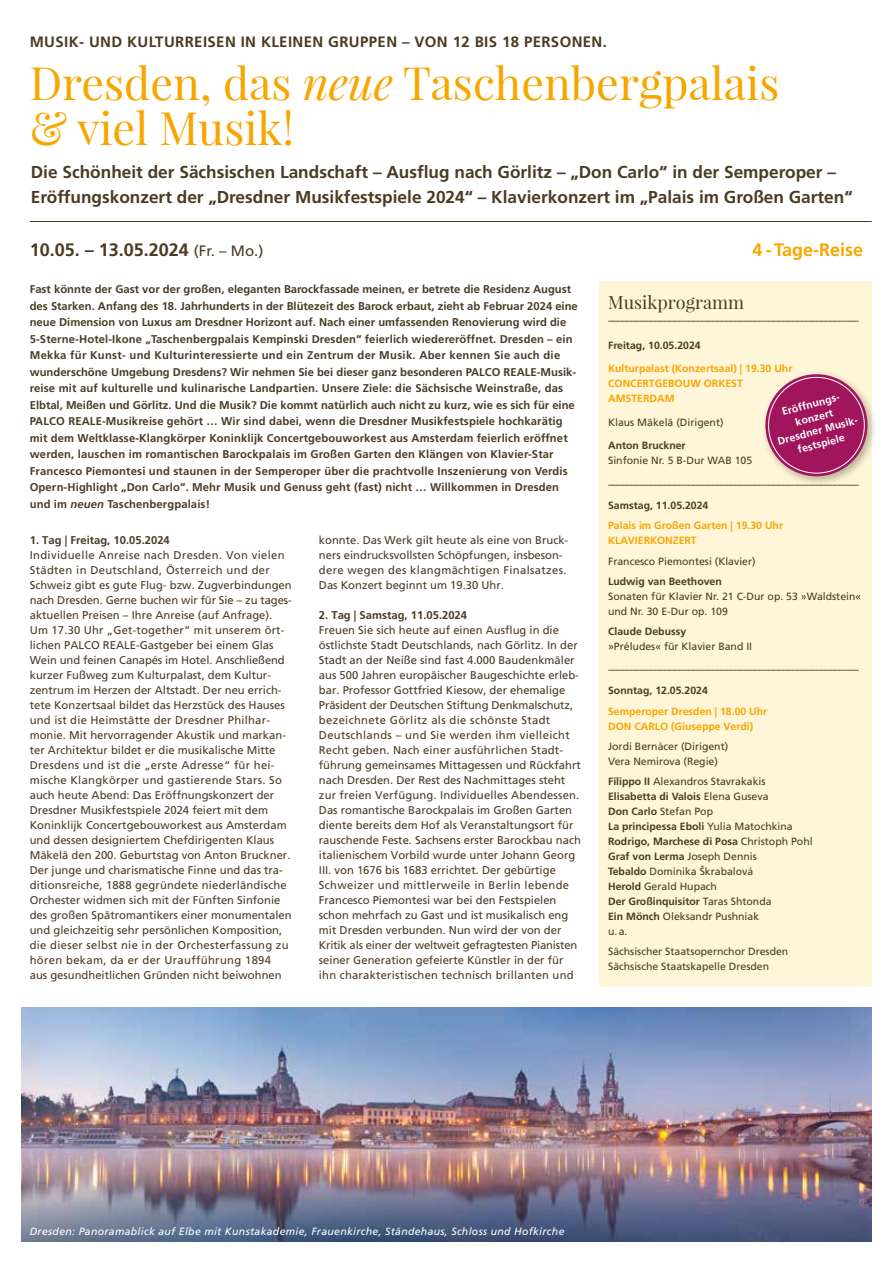
<style>
.page{position:relative;width:893px;height:1263px;background:#fff}
.page>*{position:absolute;margin:0;border:0;box-sizing:border-box;transform-origin:0 0}
.t1{font:45px/45px "Playfair Display";color:#f7a600}
.t2{font:700 18px "Frutiger LT Std";color:#4b3b24}
.t3{font:18px "Playfair Display";color:#4b3b24}
.t4{font:700 18px "Frutiger LT Std";color:#f7a600}
.t5{font:700 17.25px/24.8px "Frutiger LT Std";color:#4b3b24}
.t6{font:700 15px "Frutiger LT Std";letter-spacing:.025em;color:#4b3b24}
.t7{font:11.25px/15px "Frutiger LT Std";color:#4b3b24}
.t8{font:700 11.25px/16.5px "Frutiger LT Std";letter-spacing:.01em;color:#4b3b24}
.t9{font:10.5px/15px "Frutiger LT Std";color:#4b3b24}
.t10{font:700 10.5px/15px "Frutiger LT Std";color:#f7a600}
.t11{font:700 10.5px "Frutiger LT Std";color:#4b3b24}
.t12{font:italic 10.5px "Frutiger LT Std";letter-spacing:.03em;color:#fff}
.t13{font:700 10.5px/13.5px "Frutiger LT Std";color:#fff;text-align:center}
.s1{font-style:italic}
.s2{font-weight:400;font-size:15px}
.s3{font-family:"Frutiger Linotype";font-style:italic}
.s4{font-weight:700}
</style>
<div class="page">
<div style="left:600px;top:281px;width:272px;height:705px;background:#fff5d8"></div>
<hr style="left:30px;top:221px;width:842px;height:1px;background:#4b3b24">
<img style="left:21px;top:1008px;width:851px;height:234px">
<div style="left:760px;top:369px;width:118px;height:118px;background:#000;opacity:.3"></div>
<div style="left:765px;top:374px;width:102px;height:102px;background:#a0155c;border-radius:50%"></div>
<h3 class="t6" style="left:30px;top:33px;width:579px">MUSIK- UND KULTURREISEN IN KLEINEN GRUPPEN – VON 12 BIS 18 PERSONEN.</h3>
<h1 class="t1" style="left:30px;top:60px;width:751px">Dresden, das <span class="s1">neue</span> Taschenbergpalais &amp; viel Musik!</h1>
<h3 class="t5" style="left:31px;top:160px;width:823px">Die Schönheit der Sächsischen Landschaft – Ausflug nach Görlitz – „Don Carlo“ in der Semperoper –<br>Eröffungskonzert der „Dresdner Musikfestspiele 2024“ – Klavierkonzert im „Palais im Großen Garten“</h3>
<h2 class="t2" style="left:30px;top:239px;width:235px">10.05. – 13.05.2024 <span class="s2">(Fr. – Mo.)</span></h2>
<h2 class="t4" style="left:752px;top:239px;width:112px">4 -Tage-Reise</h2>
<p class="t8" style="left:30px;top:281px;width:550px">Fast könnte der Gast vor der großen, eleganten Barockfassade meinen, er betrete die Residenz August des Starken. Anfang des 18. Jahrhunderts in der Blütezeit des Barock erbaut, zieht ab Februar 2024 eine neue Dimension von Luxus am Dresdner Horizont auf. Nach einer umfassenden Renovierung wird die 5-Sterne-Hotel-Ikone „Taschenbergpalais Kempinski Dresden“ feierlich wiedereröffnet. Dresden – ein Mekka für Kunst- und Kulturinteressierte und ein Zentrum der Musik. Aber kennen Sie auch die wunderschöne Umgebung Dresdens? Wir nehmen Sie bei dieser ganz besonderen PALCO REALE-Musik&shy;reise mit auf kulturelle und kulinarische Landpartien. Unsere Ziele: die Sächsische Weinstraße, das Elbtal, Meißen und Görlitz. Und die Musik? Die kommt natürlich auch nicht zu kurz, wie es sich für eine PALCO REALE-Musikreise gehört … Wir sind dabei, wenn die Dresdner Musikfestspiele hochkarätig mit dem Weltklasse-Klangkörper Koninklijk Concertgebouworkest aus Amsterdam feierlich eröffnet werden, lauschen im romantischen Barockpalais im Großen Garten den Klängen von Klavier-Star Francesco Piemontesi und staunen in der Semperoper über die prachtvolle Inszenierung von Verdis Opern-Highlight „Don Carlo“. Mehr Musik und Genuss geht (fast) nicht … Willkommen in Dresden und im <span class="s3">neuen</span> Taschenbergpalais!</p>
<h2 class="t3" style="left:608px;top:291px;width:137px">Musikprogramm</h2>
<p class="t9" style="left:608px;top:313px;width:252px">–––––––––––––––––––––––––––––––––––––––––––––––––––––</p>
<p class="t11" style="left:608px;top:339px;width:94px">Freitag, 10.05.2024</p>
<p class="t10" style="left:608px;top:361px;width:186px">Kulturpalast (Konzertsaal) | 19.30 Uhr<br>CONCERTGEBOUW ORKEST<br>AMSTERDAM</p>
<p class="t9" style="left:608px;top:415px;width:117px">Klaus Mäkelä (Dirigent)</p>
<p class="t11" style="left:608px;top:439px;width:79px">Anton Bruckner</p>
<p class="t9" style="left:608px;top:453px;width:146px">Sinfonie Nr. 5 B-Dur WAB 105</p>
<p class="t9" style="left:608px;top:477px;width:252px">–––––––––––––––––––––––––––––––––––––––––––––––––––––</p>
<p class="t11" style="left:608px;top:499px;width:102px">Samstag, 11.05.2024</p>
<p class="t10" style="left:608px;top:518px;width:177px">Palais im Großen Garten | 19.30 Uhr<br>KLAVIERKONZERT</p>
<p class="t9" style="left:608px;top:553px;width:149px">Francesco Piemontesi (Klavier)</p>
<p class="t11" style="left:608px;top:575px;width:115px">Ludwig van Beethoven</p>
<p class="t9" style="left:608px;top:588px;width:255px">Sonaten für Klavier Nr. 21 C-Dur op. 53 »Waldstein« und Nr. 30 E-Dur op. 109</p>
<p class="t11" style="left:608px;top:625px;width:80px">Claude Debussy</p>
<p class="t9" style="left:608px;top:635px;width:252px;line-height:23.1px">»Préludes« für Klavier Band II –––––––––––––––––––––––––––––––––––––––––––––––––––––</p>
<p class="t11" style="left:608px;top:685px;width:101px">Sonntag, 12.05.2024</p>
<p class="t10" style="left:608px;top:703px;width:161px">Semperoper Dresden | 18.00 Uhr<br>DON CARLO (Giuseppe Verdi)</p>
<p class="t9" style="left:608px;top:739px;width:122px">Jordi Bernàcer (Dirigent)<br>Vera Nemirova (Regie)</p>
<p class="t9" style="left:608px;top:774px;width:206px"><span class="s4">Filippo II</span> Alexandros Stavrakakis<br><span class="s4">Elisabetta di Valois</span> Elena Guseva<br><span class="s4">Don Carlo</span> Stefan Pop<br><span class="s4">La principessa Eboli</span> Yulia Matochkina<br><span class="s4">Rodrigo, Marchese di Posa</span> Christoph Pohl<br><span class="s4">Graf von Lerma</span> Joseph Dennis<br><span class="s4">Tebaldo</span> Dominika Škrabalová<br><span class="s4">Herold</span> Gerald Hupach<br><span class="s4">Der Großinquisitor</span> Taras Shtonda<br><span class="s4">Ein Mönch</span> Oleksandr Pushniak<br>u.a.</p>
<p class="t9" style="left:608px;top:944px;width:182px">Sächsischer Staatsopernchor Dresden<br>Sächsische Staatskapelle Dresden</p>
<p class="t13" style="left:769px;top:408px;width:86px;rotate:-15deg">Eröffnungs&shy;konzert<br>Dresdner Musik&shy;festspiele</p>
<p class="t7" style="left:319px;top:533px;width:251px">konnte. Das Werk gilt heute als eine von Bruck&shy;ners eindrucksvollsten Schöpfungen, insbeson&shy;dere wegen des klangmächtigen Finalsatzes.<br>Das Konzert beginnt um 19.30 Uhr.</p>
<p class="t8" style="left:319px;top:607px;width:150px">2. Tag | Samstag, 11.05.2024</p>
<p class="t7" style="left:319px;top:623px;width:263px">Freuen Sie sich heute auf einen Ausflug in die östlichste Stadt Deutschlands, nach Görlitz. In der Stadt an der Neiße sind fast 4.000 Baudenkmäler aus 500 Jahren europäischer Baugeschichte erleb&shy;bar. Professor Gottfried Kiesow, der ehemalige Präsident der Deutschen Stiftung Denkmalschutz, bezeichnete Görlitz als die schönste Stadt Deutschlands – und Sie werden ihm vielleicht Recht geben. Nach einer ausführlichen Stadt&shy;führung gemeinsames Mittagessen und Rückfahrt nach Dresden. Der Rest des Nachmittages steht zur freien Verfügung. Individuelles Abendessen.<br>Das romantische Barockpalais im Großen Garten diente bereits dem Hof als Veranstaltungsort für rauschende Feste. Sachsens erster Barockbau nach italienischem Vorbild wurde unter Johann Georg III. von 1676 bis 1683 errichtet. Der gebürtige Schweizer und mittlerweile in Berlin lebende Francesco Piemontesi war bei den Festspielen schon mehrfach zu Gast und ist musikalisch eng mit Dresden verbunden. Nun wird der von der Kritik als einer der weltweit gefragtesten Pianisten seiner Generation gefeierte Künstler in der für ihn charakteristischen technisch brillanten und</p>
<p class="t8" style="left:30px;top:532px;width:142px">1. Tag | Freitag, 10.05.2024</p>
<p class="t7" style="left:30px;top:548px;width:263px">Individuelle Anreise nach Dresden. Von vielen Städten in Deutschland, Österreich und der Schweiz gibt es gute Flug- bzw. Zugverbindungen nach Dresden. Gerne buchen wir für Sie – zu tages&shy;aktuellen Preisen – Ihre Anreise (auf Anfrage).<br>Um 17.30 Uhr „Get-together“ mit unserem ört&shy;lichen PALCO REALE-Gastgeber bei einem Glas Wein und feinen Canapés im Hotel. Anschließend kurzer Fußweg zum Kulturpalast, dem Kultur&shy;zentrum im Herzen der Altstadt. Der neu errich&shy;tete Konzertsaal bildet das Herzstück des Hauses und ist die Heimstätte der Dresdner Philhar&shy;monie. Mit hervorragender Akustik und markan&shy;ter Architektur bildet er die musikalische Mitte Dresdens und ist die „erste Adresse“ für hei&shy;mische Klangkörper und gastierende Stars. So auch heute Abend: Das Eröffnungskonzert der Dresdner Musikfestspiele 2024 feiert mit dem Koninklijk Concertgebouworkest aus Amsterdam und dessen designiertem Chefdirigenten Klaus Mäkelä den 200. Geburtstag von Anton Bruckner.<br>Der junge und charismatische Finne und das tra&shy;ditionsreiche, 1888 gegründete niederländische Orchester widmen sich mit der Fünften Sinfonie des großen Spätromantikers einer monumentalen und gleichzeitig sehr persönlichen Komposition, die dieser selbst nie in der Orchesterfassung zu hören bekam, da er der Uraufführung 1894<br>aus gesundheitlichen Gründen nicht beiwohnen</p>
<p class="t12" style="left:30px;top:1225px;width:536px">Dresden: Panoramablick auf Elbe mit Kunstakademie, Frauenkirche, Ständehaus, Schloss und Hofkirche</p>
</div>
